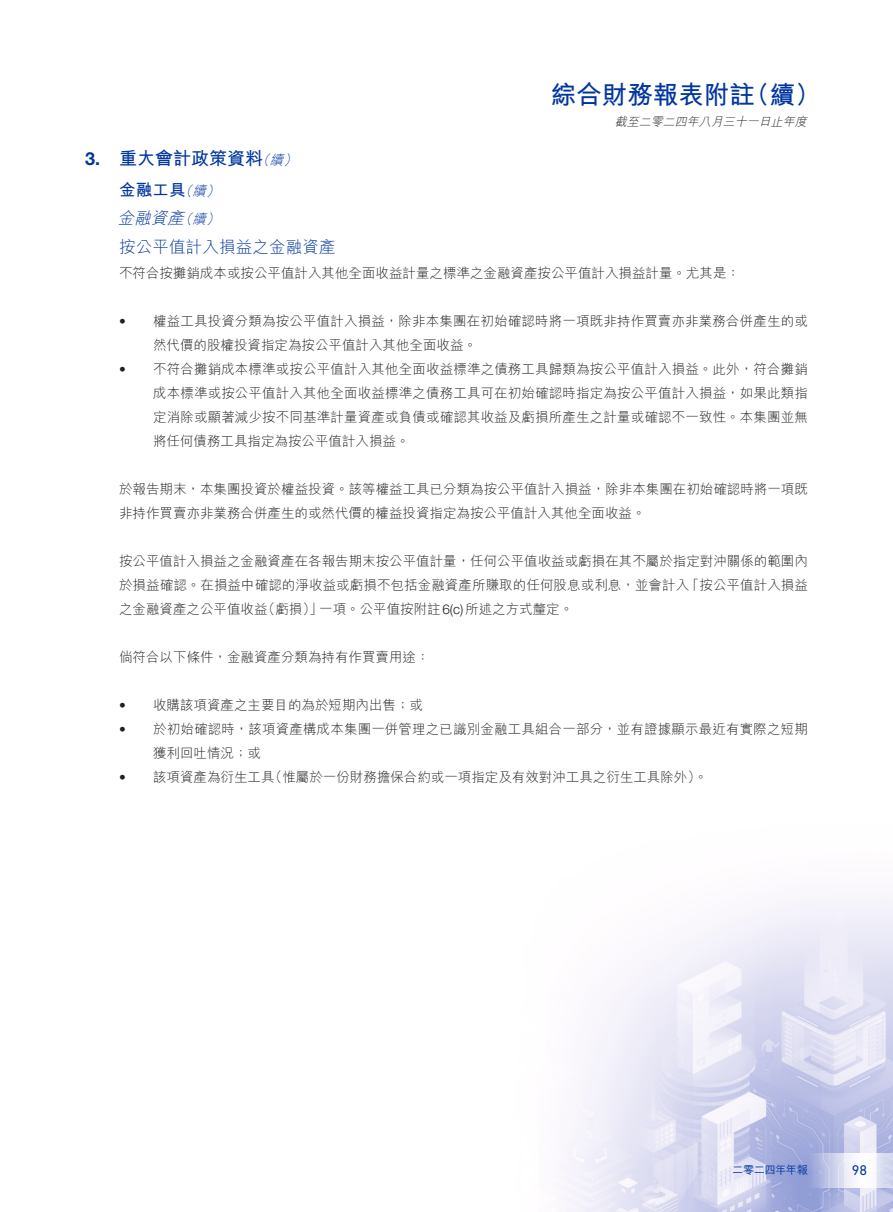
<style>
.page{position:relative;width:893px;height:1212px;background:#fff}
.page>*{position:absolute;margin:0;border:0;box-sizing:border-box;transform-origin:0 0}
.t1{font:700 25.5px "M Hei HK";color:#0036a0}
._01_Heading_1{font:700 18px "M Hei HK";color:#0036a0}
._01_Heading_1-2{font:700 18px "Helvetica Neue LT Pro";color:#0036a0}
._04_Heading_4{font:300 16.5px "M Hei HK";letter-spacing:.01em;color:#0036a0}
._02_Heading_2{font:700 16.5px "M Hei HK";color:#0036a0}
._03_Heading_3{font:italic 300 16.5px "M Hei HK";color:#0036a0}
.t2{font:14.25px "DIN Next LT Pro";color:#0036a0}
._00_Body_text{font:300 13.5px/24px "M Hei HK";color:#231f20}
._00_Body_text-2{font:300 13.5px "Helvetica Neue LT Pro";color:#231f20}
._01_Heading_1-3{font:italic 300 13.5px "M Hei HK";color:#0036a0}
._02_Heading_2-2{font:italic 300 13.5px "M Hei HK";color:#0036a0}
._03_Heading_3-2{font:italic 300 13.5px "M Hei HK";color:#0036a0}
.t3{font:italic 300 12px "M Hei HK";color:#231f20}
.t4{font:500 11.25px "M Hei HK";letter-spacing:-.045em;color:#0036a0}
.s1{font-family:"Helvetica Neue LT Pro"}
</style>
<div class="page">
<img style="left:566px;top:900px;width:327px;height:312px">
<svg style="left:809px;top:1153px;width:84px;height:34px"></svg>
<p class="_01_Heading_1-2" style="left:85px;top:147px;width:17px">3.</p>
<p class="_01_Heading_1" style="left:119px;top:145px;width:145px">重大會計政策資料</p>
<p class="_01_Heading_1-3" style="left:270px;top:150px;width:19px">續</p>
<p class="_01_Heading_1-3" style="left:256px;top:150px;width:19px">（</p>
<p class="_01_Heading_1-3" style="left:283px;top:150px;width:19px">(</p>
<p class="_02_Heading_2" style="left:119px;top:178px;width:68px">金融工具</p>
<p class="_02_Heading_2-2" style="left:192px;top:182px;width:19px">續</p>
<p class="_02_Heading_2-2" style="left:179px;top:182px;width:19px">（</p>
<p class="_02_Heading_2-2" style="left:206px;top:182px;width:19px">(</p>
<h1 class="t1" style="left:551px;top:76px;width:205px">綜合財務報表附註</h1>
<p class="t3" style="left:615px;top:113px;width:197px">截至二零二四年八月三十一日止年度</p>
<h1 class="t1" style="left:744px;top:76px;width:78px">（續(</h1>
<p class="_03_Heading_3" style="left:118px;top:207px;width:73px">金融資產</p>
<p class="_04_Heading_4" style="left:119px;top:235px;width:218px">按公平值計入損益之金融資產</p>
<p class="_00_Body_text" style="left:119px;top:261px;width:623px">不符合按攤銷成本或按公平值計入其他全面收益計量之標準之金融資產按公平值計入損益計量。尤其是：</p>
<p class="_00_Body_text" style="left:153px;top:309px;width:656px">權益工具投資分類為按公平值計入損益，除非本集團在初始確認時將一項既非持作買賣亦非業務合併產生的或</p>
<p class="_03_Heading_3-2" style="left:192px;top:210px;width:19px">續</p>
<p class="_03_Heading_3-2" style="left:179px;top:210px;width:19px">（</p>
<p class="_03_Heading_3-2" style="left:206px;top:210px;width:19px">(</p>
<p class="_00_Body_text-2" style="left:119px;top:313px;width:8px">•</p>
<p class="_00_Body_text-2" style="left:119px;top:361px;width:8px">•</p>
<p class="_00_Body_text" style="left:153px;top:333px;width:326px">然代價的股權投資指定為按公平值計入其他全面收益。</p>
<p class="_00_Body_text" style="left:153px;top:357px;width:656px">不符合攤銷成本標準或按公平值計入其他全面收益標準之債務工具歸類為按公平值計入損益。此外，符合攤銷</p>
<p class="_00_Body_text" style="left:153px;top:381px;width:656px;text-align:justify">成本標準或按公平值計入其他全面收益標準之債務工具可在初始確認時指定為按公平值計入損益，如果此類指定消除或顯著減少按不同基準計量資產或負債或確認其收益及虧損所產生之計量或確認不一致性。本集團並無將任何債務工具指定為按公平值計入損益。</p>
<p class="_00_Body_text" style="left:119px;top:477px;width:690px">於報告期末，本集團投資於權益投資。該等權益工具已分類為按公平值計入損益，除非本集團在初始確認時將一項既非持作買賣亦非業務合併產生的或然代價的權益投資指定為按公平值計入其他全面收益。</p>
<p class="_00_Body_text" style="left:119px;top:549px;width:690px;text-align:right">按公平值計入損益之金融資產在各報告期末按公平值計量，任何公平值收益或虧損在其不屬於指定對沖關係的範圍內「按公平值計入損益</p>
<p class="_00_Body_text" style="left:319px;top:573px;width:371px;text-indent:-200px">於損益確認。在損益中確認的淨收益或虧損不包括金融資產所賺取的任何股息或利息，並會計入一項。公平值按附註 <span class="s1">)c(6</span> 所述之方式釐定。</p>
<p class="_00_Body_text" style="left:262px;top:597px;width:62px">（虧損）」</p>
<p class="_00_Body_text" style="left:119px;top:597px;width:150px">之金融資產之公平值收益</p>
<p class="_00_Body_text" style="left:119px;top:645px;width:312px">倘符合以下條件，金融資產分類為持有作買賣用途：</p>
<p class="_00_Body_text" style="left:153px;top:693px;width:272px">收購該項資產之主要目的為於短期內出售；或</p>
<p class="_00_Body_text-2" style="left:119px;top:697px;width:8px">•</p>
<p class="_00_Body_text-2" style="left:119px;top:721px;width:8px">•</p>
<p class="_00_Body_text-2" style="left:119px;top:769px;width:8px">•</p>
<p class="_00_Body_text" style="left:153px;top:717px;width:656px">於初始確認時，該項資產構成本集團一併管理之已識別金融工具組合一部分，並有證據顯示最近有實際之短期</p>
<p class="_00_Body_text" style="left:153px;top:741px;width:110px">獲利回吐情況；或</p>
<p class="_00_Body_text" style="left:269px;top:765px;width:440px">（惟屬於一份財務擔保合約或一項指定及有效對沖工具之衍生工具除外。(</p>
<p class="_00_Body_text" style="left:153px;top:765px;width:123px">該項資產為衍生工具</p>
<p class="t4" style="left:732px;top:1162px;width:77px">二零二四年年報</p>
<p class="t2" style="left:852px;top:1162px;width:17px">98</p>
</div>
